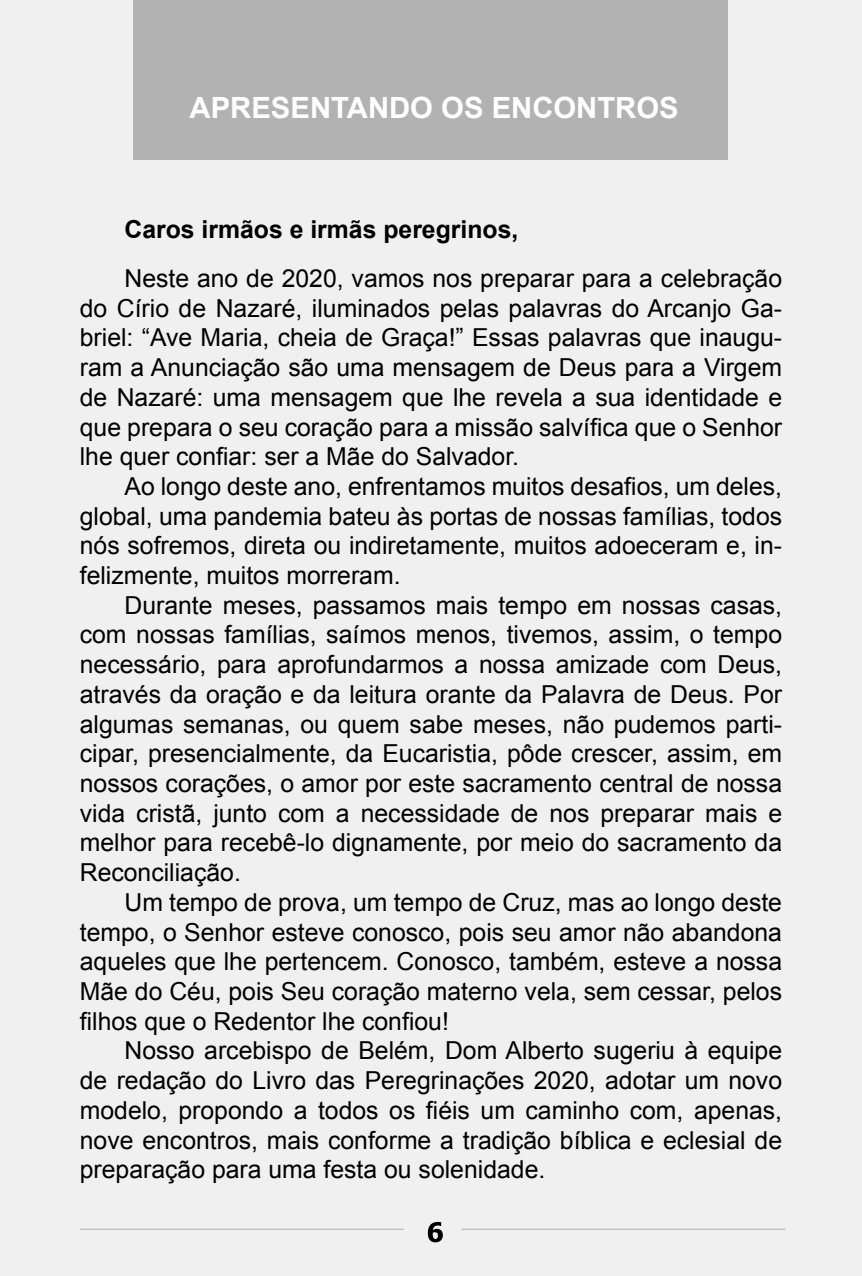
<style>
.page{position:relative;width:862px;height:1276px;background:#fff}
.page>*{position:absolute;margin:0;border:0;box-sizing:border-box;transform-origin:0 0}
.t1{font:700 29.25px "Arial";color:#fff}
.t2{font:24.75px/29.7px "Arial";color:#000;text-align:justify}
.t3{font:700 24.75px "Arial";color:#000}
</style>
<div class="page">
<div style="left:0;top:0;width:861px;height:1276px;background:#f0f0f0"></div>
<div style="left:134px;top:0;width:594px;height:159px;background:#b3b2b2"></div>
<hr style="left:80px;top:1228px;width:323px;height:1px;background:#b5b5b5">
<hr style="left:461px;top:1228px;width:323px;height:1px;background:#b5b5b5">
<svg style="left:427px;top:1222px;width:15px;height:20px"></svg>
<p class="t1" style="left:189px;top:88px;width:490px">APRESENTANDO OS ENCONTROS</p>
<p class="t3" style="left:124px;top:213px;width:395px">Caros irmãos e irmãs peregrinos,</p>
<p class="t2" style="left:80px;top:264px;width:703px;text-indent:45px">Neste ano de 2020, vamos nos preparar para a celebração do Círio de Nazaré, iluminados pelas palavras do Arcanjo Ga&shy;briel: “Ave Maria, cheia de Graça!” Essas palavras que inaugu&shy;ram a Anunciação são uma mensagem de Deus para a Virgem de Nazaré: uma mensagem que lhe revela a sua identidade e que prepara o seu coração para a missão salvífica que o Senhor lhe quer confiar: ser a Mãe do Salvador.</p>
<p class="t2" style="left:80px;top:472px;width:703px;text-indent:45px">Ao longo deste ano, enfrentamos muitos desafios, um deles, global, uma pandemia bateu às portas de nossas famílias, todos nós sofremos, direta ou indiretamente, muitos adoeceram e, in&shy;felizmente, muitos morreram.</p>
<p class="t2" style="left:80px;top:590px;width:703px;text-indent:45px">Durante meses, passamos mais tempo em nossas casas, com nossas famílias, saímos menos, tivemos, assim, o tempo necessário, para aprofundarmos a nossa amizade com Deus, através da oração e da leitura orante da Palavra de Deus. Por algumas semanas, ou quem sabe meses, não pudemos parti&shy;cipar, presencialmente, da Eucaristia, pôde crescer, assim, em nossos corações, o amor por este sacramento central de nossa vida cristã, junto com a necessidade de nos preparar mais e melhor para recebê-lo dignamente, por meio do sacramento da Reconciliação.</p>
<p class="t2" style="left:80px;top:887px;width:703px;text-indent:45px">Um tempo de prova, um tempo de Cruz, mas ao longo deste tempo, o Senhor esteve conosco, pois seu amor não abandona aqueles que lhe pertencem. Conosco, também, esteve a nossa Mãe do Céu, pois Seu coração materno vela, sem cessar, pelos filhos que o Redentor lhe confiou!</p>
<p class="t2" style="left:80px;top:1036px;width:703px;text-indent:45px">Nosso arcebispo de Belém, Dom Alberto sugeriu à equipe de redação do Livro das Peregrinações 2020, adotar um novo modelo, propondo a todos os fiéis um caminho com, apenas, nove encontros, mais conforme a tradição bíblica e eclesial de preparação para uma festa ou solenidade.</p>
</div>
